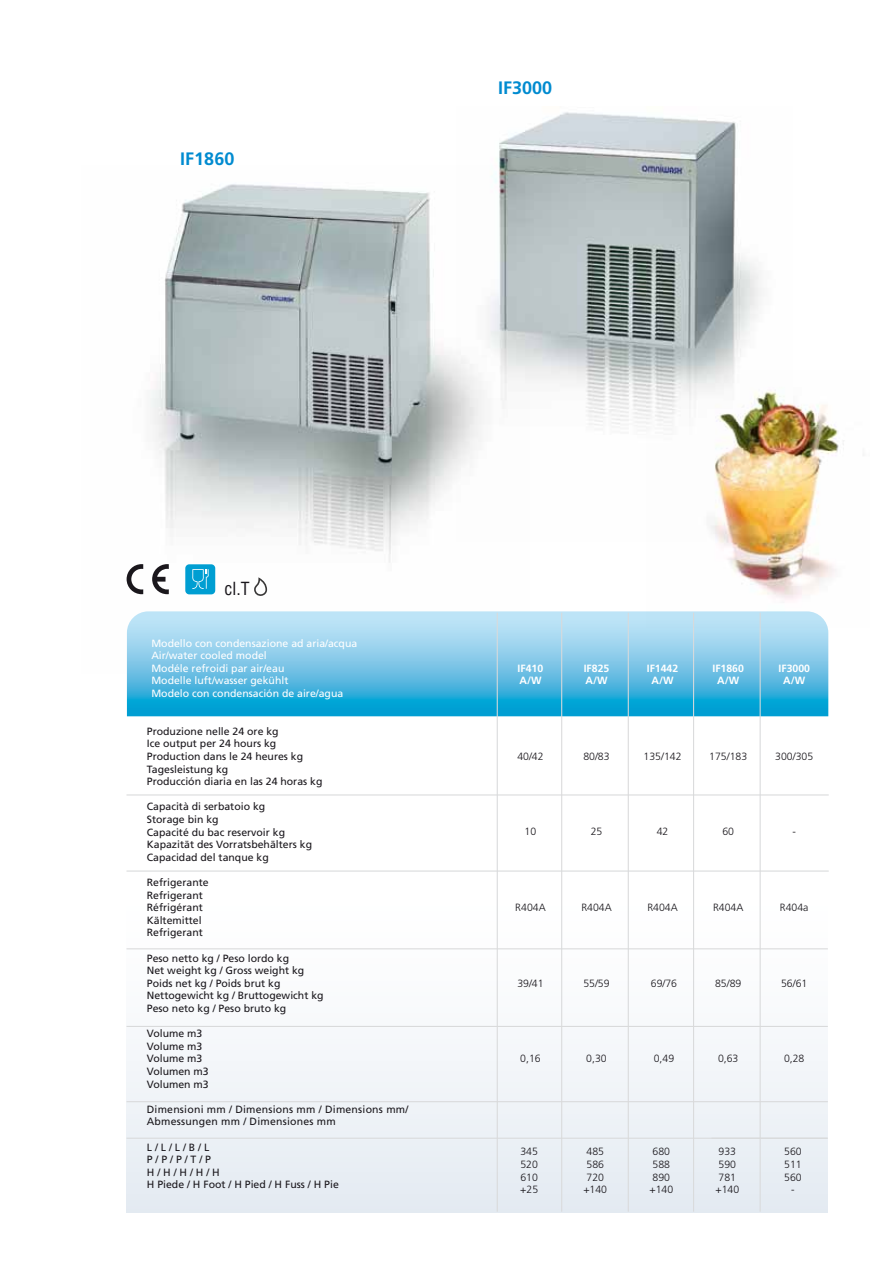
<style>
.page{position:relative;width:893px;height:1263px;background:#fff}
.page>*{position:absolute;margin:0;border:0;box-sizing:border-box;transform-origin:0 0}
.t1{font:700 18px "Frutiger";color:#008bd0}
.t2{font:condensed 17.7px "Helvetica";color:#1a171c}
.t3{font:10.5px/12.6px "Frutiger";color:#1a171c}
.t4{font:300 10.5px/12.6px "Frutiger";color:#1a171c;text-align:center}
.t5{font:10.5px/12.6px "Frutiger";color:#fff}
.t6{font:10.5px/12.6px "Frutiger";letter-spacing:.02em;color:#1a171c}
.t7{font:700 10.5px/12.6px "Frutiger";color:#fff;text-align:center}
</style>
<div class="page">
<img style="left:498px;top:112px;width:264px;height:314px">
<img style="left:126px;top:165px;width:404px;height:508px">
<div style="left:127px;top:716px;width:701px;height:497px;background:linear-gradient(to bottom,#fff,#e9eff4)"></div>
<svg style="left:127px;top:611px;width:701px;height:105px;background:#6cc3e5"></svg>
<hr style="left:497px;top:613px;width:1px;height:599px;background:#d9dadb">
<hr style="left:561px;top:613px;width:1px;height:599px;background:#d9dadb">
<hr style="left:628px;top:613px;width:1px;height:599px;background:#d9dadb">
<hr style="left:693px;top:613px;width:1px;height:599px;background:#d9dadb">
<hr style="left:760px;top:613px;width:1px;height:599px;background:#d9dadb">
<hr style="left:126px;top:794px;width:703px;height:1px;background:#d9dadb">
<hr style="left:126px;top:870px;width:703px;height:1px;background:#d9dadb">
<hr style="left:126px;top:948px;width:702px;height:1px;background:#d9dadb">
<hr style="left:126px;top:1026px;width:702px;height:1px;background:#d9dadb">
<hr style="left:126px;top:1101px;width:702px;height:1px;background:#d9dadb">
<hr style="left:126px;top:1138px;width:702px;height:1px;background:#d9dadb">
<div style="left:185px;top:564px;width:30px;height:30px;background:#009ed2;border-radius:4px"></div>
<svg style="left:192px;top:569px;width:17px;height:20px"></svg>
<svg style="left:127px;top:564px;width:16px;height:30px"></svg>
<svg style="left:152px;top:564px;width:17px;height:30px"></svg>
<svg style="left:253px;top:576px;width:15px;height:20px"></svg>
<img style="left:646px;top:371px;width:198px;height:257px">
<h1 class="t1" style="left:180px;top:148px;width:56px">IF1860</h1>
<h1 class="t1" style="left:498px;top:78px;width:56px">IF3000</h1>
<h2 class="t2" style="left:225px;top:577px;width:26px">cl.T</h2>
<p class="t5" style="left:151px;top:637px;width:207px">Modello con condensazione ad aria/acqua<br>Air/water cooled model<br>Modéle refroidi par air/eau<br>Modelle luft/wasser gekühlt<br>Modelo con condensación de aire/agua</p>
<p class="t3" style="left:147px;top:725px;width:177px">Produzione nelle 24 ore kg<br>Ice output per 24 hours kg<br>Production dans le 24 heures kg<br>Tagesleistung kg<br>Producción diaria en las 24 horas kg</p>
<p class="t3" style="left:147px;top:800px;width:167px">Capacità di serbatoio kg<br>Storage bin kg<br>Capacité du bac reservoir kg<br>Kapazität des Vorratsbehälters kg<br>Capacidad del tanque kg</p>
<p class="t3" style="left:147px;top:876px;width:63px">Refrigerante<br>Refrigerant<br>Réfrigérant<br>Kältemittel<br>Refrigerant</p>
<p class="t3" style="left:147px;top:952px;width:178px">Peso netto kg / Peso lordo kg<br>Net weight kg / Gross weight kg<br>Poids net kg / Poids brut kg<br>Nettogewicht kg / Bruttogewicht kg<br>Peso neto kg / Peso bruto kg</p>
<p class="t3" style="left:147px;top:1027px;width:63px">Volume m3<br>Volume m3<br>Volume m3<br>Volumen m3<br>Volumen m3</p>
<p class="t6" style="left:147px;top:1103px;width:263px">Dimensioni mm / Dimensions mm / Dimensions mm/<br>Abmessungen mm / Dimensiones mm</p>
<p class="t3" style="left:147px;top:1141px;width:193px">L / L / L / B / L<br>P / P / P / T / P<br>H / H / H / H / H<br>H Piede / H Foot / H Pied / H Fuss / H Pie</p>
<p class="t7" style="left:518px;top:662px;width:27px;text-align:left">IF410<br>A/W</p>
<p class="t7" style="left:584px;top:662px;width:27px;text-align:left">IF825<br>A/W</p>
<p class="t7" style="left:647px;top:662px;width:33px">IF1442<br>A/W</p>
<p class="t7" style="left:712px;top:662px;width:33px">IF1860<br>A/W</p>
<p class="t7" style="left:778px;top:662px;width:33px">IF3000<br>A/W</p>
<p class="t4" style="left:517px;top:750px;width:28px">40/42</p>
<p class="t4" style="left:583px;top:750px;width:28px">80/83</p>
<p class="t4" style="left:644px;top:750px;width:39px">135/142</p>
<p class="t4" style="left:709px;top:750px;width:39px">175/183</p>
<p class="t4" style="left:775px;top:750px;width:39px">300/305</p>
<p class="t4" style="left:525px;top:826px;width:13px">10</p>
<p class="t4" style="left:591px;top:826px;width:13px">25</p>
<p class="t4" style="left:657px;top:826px;width:13px">42</p>
<p class="t4" style="left:722px;top:826px;width:13px">60</p>
<p class="t4" style="left:792px;top:826px;width:5px">-</p>
<p class="t4" style="left:515px;top:901px;width:32px">R404A</p>
<p class="t4" style="left:581px;top:901px;width:32px">R404A</p>
<p class="t4" style="left:647px;top:901px;width:32px">R404A</p>
<p class="t4" style="left:713px;top:901px;width:32px">R404A</p>
<p class="t4" style="left:780px;top:901px;width:30px">R404a</p>
<p class="t4" style="left:517px;top:977px;width:28px">39/41</p>
<p class="t4" style="left:583px;top:977px;width:28px">55/59</p>
<p class="t4" style="left:651px;top:977px;width:28px">69/76</p>
<p class="t4" style="left:715px;top:977px;width:28px">85/89</p>
<p class="t4" style="left:781px;top:977px;width:28px">56/61</p>
<p class="t4" style="left:520px;top:1052px;width:22px">0,16</p>
<p class="t4" style="left:586px;top:1052px;width:22px">0,30</p>
<p class="t4" style="left:654px;top:1052px;width:22px">0,49</p>
<p class="t4" style="left:718px;top:1052px;width:22px">0,63</p>
<p class="t4" style="left:784px;top:1052px;width:22px">0,28</p>
<p class="t4" style="left:520px;top:1145px;width:19px;text-align:justify">345<br>520<br>610 +25</p>
<p class="t4" style="left:583px;top:1145px;width:25px">485<br>586<br>720 +140</p>
<p class="t4" style="left:649px;top:1145px;width:25px">680<br>588<br>890 +140</p>
<p class="t4" style="left:715px;top:1145px;width:25px">933<br>590<br>781 +140</p>
<p class="t4" style="left:784px;top:1145px;width:19px">560<br>511<br>560 -</p>
</div>
